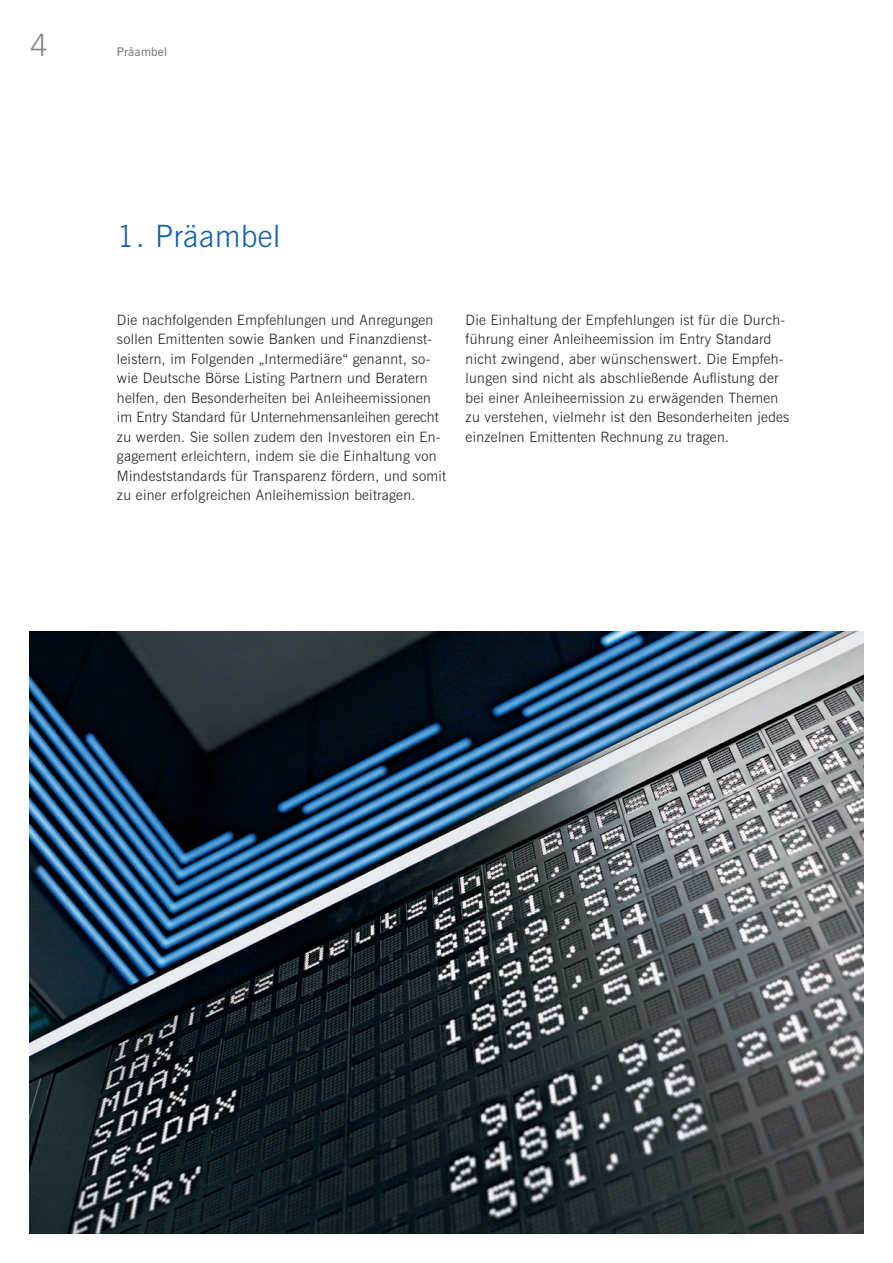
<style>
.page{position:relative;width:893px;height:1263px;background:#fff}
.page>*{position:absolute;margin:0;border:0;box-sizing:border-box;transform-origin:0 0}
.t1{font:30.75px "News Gothic Lt BT";letter-spacing:.02em;color:#135cab}
.t2{font:30.75px "News Gothic Lt BT";color:#808285}
.t3{font:14.25px/19.5px "News Gothic Lt BT";letter-spacing:.02em;color:#231f20}
.t4{font:12px "News Gothic Dm BT";letter-spacing:.02em;color:#808285}
</style>
<div class="page">
<img style="left:30px;top:631px;width:833px;height:602px">
<h1 class="t2" style="left:30px;top:26px;width:20px">4</h1>
<p class="t4" style="left:117px;top:44px;width:52px">Präambel</p>
<h1 class="t1" style="left:117px;top:216px;width:165px">1. Präambel</h1>
<p class="t3" style="left:117px;top:310px;width:331px">Die nachfolgenden Empfehlungen und Anregungen sollen Emittenten sowie Banken und Finanzdienst&shy;leistern, im Folgenden „Intermediäre“ genannt, so&shy;wie Deutsche Börse Listing Partnern und Beratern helfen, den Besonderheiten bei Anleiheemissionen im Entry Standard für Unternehmensanleihen gerecht zu werden. Sie sollen zudem den Investoren ein En&shy;gagement erleichtern, indem sie die Einhaltung von Mindeststandards für Transparenz fördern, und somit zu einer erfolgreichen Anleihemission beitragen.</p>
<p class="t3" style="left:466px;top:310px;width:325px">Die Einhaltung der Empfehlungen ist für die Durch&shy;führung einer Anleiheemission im Entry Standard nicht zwingend, aber wünschenswert. Die Empfeh&shy;lungen sind nicht als abschließende Auflistung der bei einer Anleiheemission zu erwägenden Themen zu verstehen, vielmehr ist den Besonderheiten jedes einzelnen Emittenten Rechnung zu tragen.</p>
</div>
